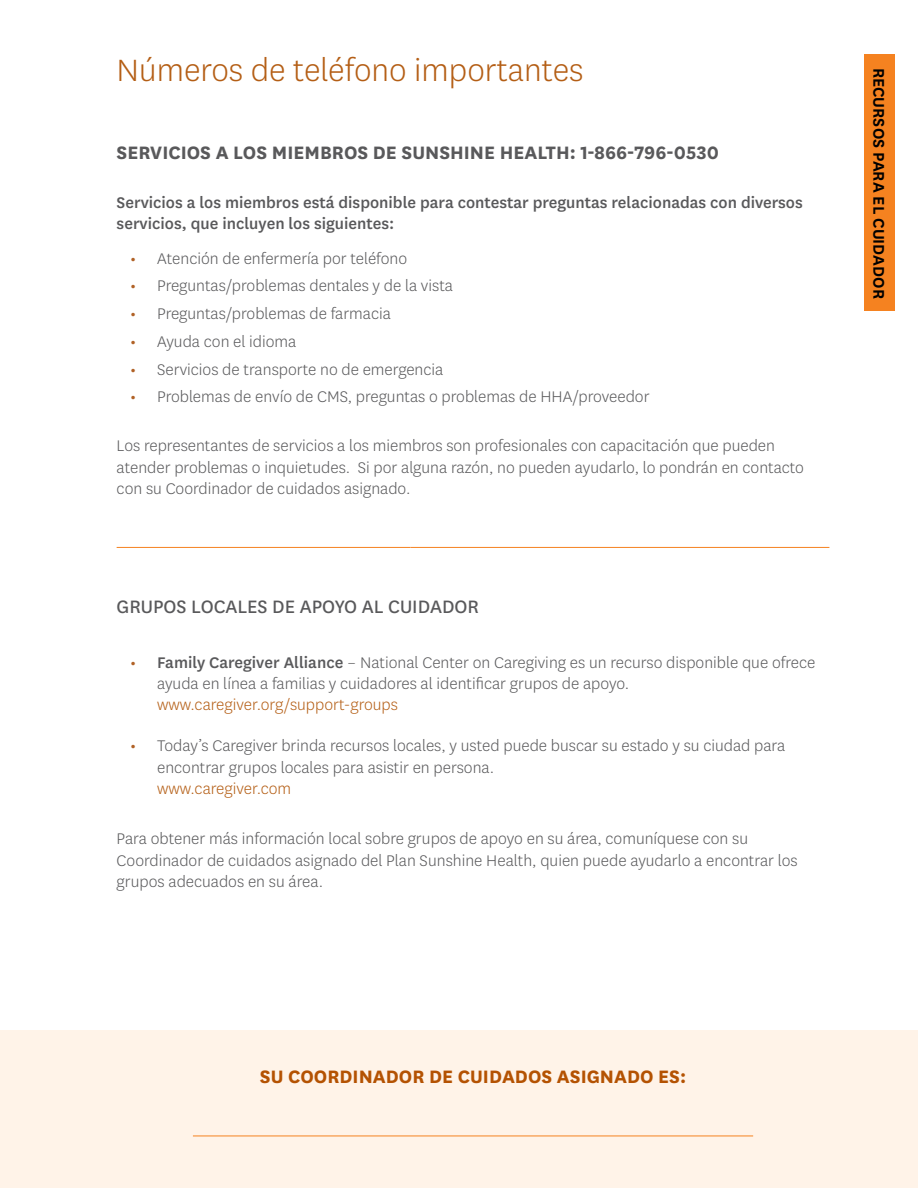
<style>
.page{position:relative;width:918px;height:1188px;background:#fff}
.page>*{position:absolute;margin:0;border:0;box-sizing:border-box;transform-origin:0 0}
.t1{font:300 36px "National";color:#b45e15}
.t2{font:700 21px "National";color:#59595b}
.t3{font:700 21px "National";color:#b45202}
.t4{font:21px "National";color:#59595b}
.t5{font:300 18px/21.6px "National";color:#59595b}
.t6{font:500 18px/21.6px "National";color:#59595b}
.t7{font:600 18px "National";color:#000}
.s1{font-weight:500;color:#b06125}
.s2{font-weight:500}
.s3{color:#b45e15}
</style>
<div class="page">
<hr style="left:117px;top:547px;width:293px;height:1px;background:#f58220">
<hr style="left:410px;top:547px;width:419px;height:1px;background:#f58220">
<div style="left:0;top:1030px;width:918px;height:158px;background:#fff3e8"></div>
<hr style="left:193px;top:1136px;width:560px;height:1px;background:#f58220">
<div style="left:864px;top:54px;width:30px;height:256px;background:#f58220"></div>
<h3 class="t1" style="left:117px;top:48px;width:469px">Números de teléfono importantes</h3>
<h4 class="t2" style="left:117px;top:138px;width:604px">SERVICIOS A LOS MIEMBROS DE SUNSHINE HEALTH: 1-866-796-0530</h4>
<p class="t6" style="left:117px;top:190px;width:688px">Servicios a los miembros está disponible para contestar preguntas relacionadas con diversos servicios, que incluyen los siguientes:</p>
<p class="t5" style="left:130px;top:247px;width:279px"><span class="s1">•</span> Atención de enfermería por teléfono</p>
<p class="t5" style="left:130px;top:275px;width:324px"><span class="s1">•</span> Preguntas/problemas dentales y de la vista</p>
<p class="t5" style="left:130px;top:302px;width:262px"><span class="s1">•</span> Preguntas/problemas de farmacia</p>
<p class="t5" style="left:130px;top:330px;width:168px"><span class="s1">•</span> Ayuda con el idioma</p>
<p class="t5" style="left:130px;top:358px;width:315px"><span class="s1">•</span> Servicios de transporte no de emergencia</p>
<p class="t5" style="left:130px;top:386px;width:521px"><span class="s1">•</span> Problemas de envío de CMS, preguntas o problemas de HHA/proveedor</p>
<p class="t5" style="left:117px;top:434px;width:689px">Los representantes de servicios a los miembros son profesionales con capacitación que pueden atender problemas o inquietudes. Si por alguna raz ón, no pueden ayudarlo, lo pondrán en contacto con su Coordinador de cuidados asignado.</p>
<h4 class="t4" style="left:117px;top:593px;width:364px">GRUPOS LOCALES DE APOYO AL CUIDADOR</h4>
<p class="t5" style="left:157px;top:651px;width:660px;line-height:21px;text-indent:-27px"><span class="s1">•</span> <span class="s2">Family Caregiver Alliance</span> – National Center on Caregiving es un recurso disponible que ofrece ayuda en línea a familias y cuidadores al identifcar grupos de apoyo. <span class="s3">www.caregiver.org/support-groups</span></p>
<p class="t5" style="left:157px;top:734px;width:630px;text-indent:-27px"><span class="s1">•</span> Today’s Caregiver brinda recursos locales, y usted puede buscar su estado y su ciudad para encontrar grupos locales para asistir en persona.<br><span class="s3">www.caregiver.com</span></p>
<p class="t5" style="left:117px;top:827px;width:683px">Para obtener más información local sobre grupos de apoyo en su área, comuníquese con su<br>Coordinador de cuidados asignado del Plan Sunshine Health, quien puede ayudarlo a encontrar los grupos adecuados en su área.</p>
<p class="t7" style="left:892px;top:68px;width:233px;rotate:90deg">RECURSOS PARA EL CUIDADOR</p>
<p class="t3" style="left:260px;top:1061px;width:428px">SU COORDINADOR DE CUIDADOS ASIGNADO ES:</p>
</div>
